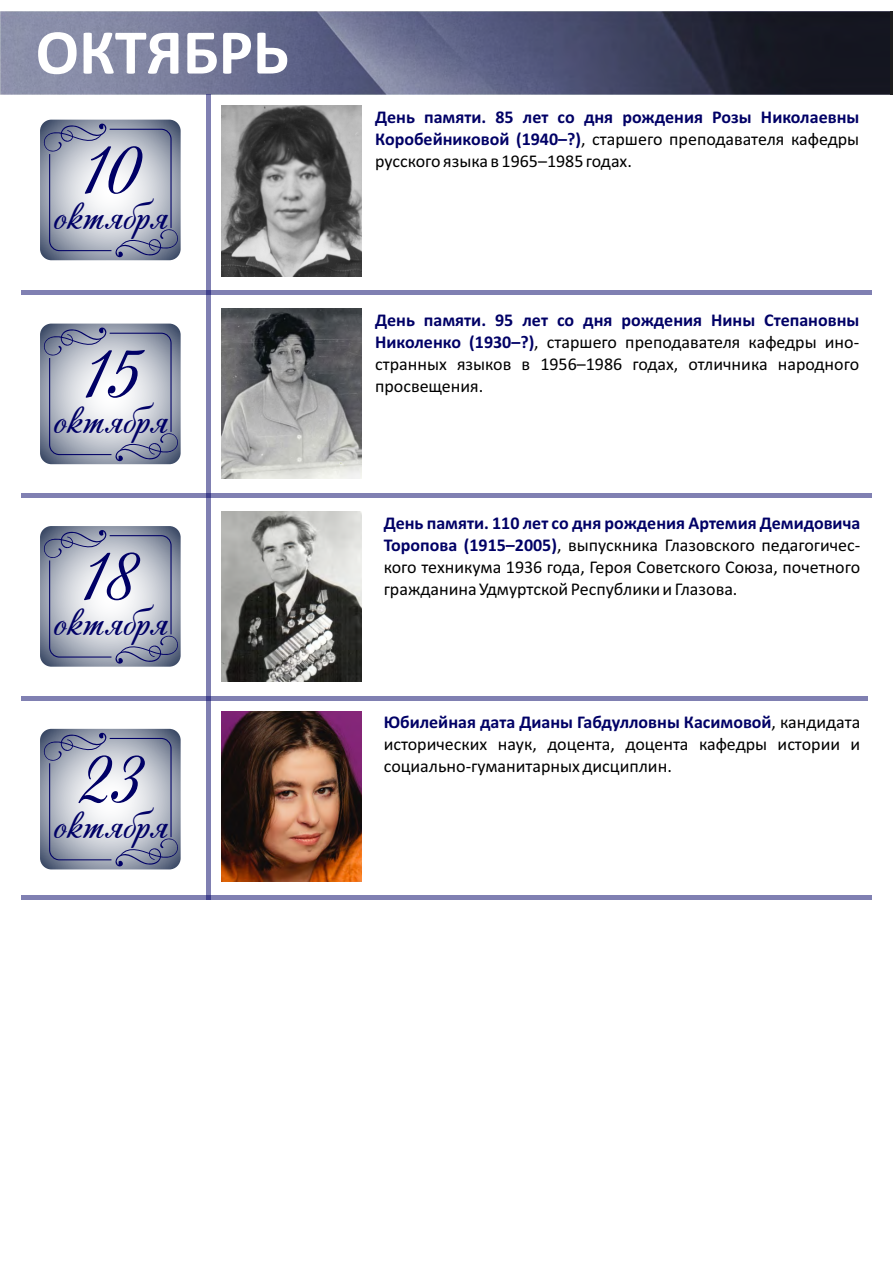
<style>
.page{position:relative;width:893px;height:1263px;background:#fff}
.page>*{position:absolute;margin:0;border:0;box-sizing:border-box;transform-origin:0 0}
.t1{font:78.3px "Andantinoscript";color:#006}
.t2{font:700 64.35px "Calibri";color:#fff}
.t3{font:45.6px "Andantinoscript";color:#006}
.t4{font:18px/21.9px "Calibri";color:#000;text-align:justify}
.t5{font:700 18px/21.9px "Calibri";color:#006;text-align:justify}
.s1{font-weight:400;color:#000}
.s2{font-weight:700;color:#006}
</style>
<div class="page">
<img style="left:0;top:12px;width:889px;height:83px">
<div style="left:206px;top:95px;width:5px;height:805px;background:#8080b2"></div>
<div style="left:21px;top:493px;width:851px;height:5px;background:#8080b2"></div>
<div style="left:21px;top:895px;width:851px;height:5px;background:#8080b2"></div>
<div style="left:21px;top:696px;width:847px;height:5px;background:#8080b2"></div>
<hr style="left:21px;top:290px;width:851px;height:4px;background:#8080b2">
<svg style="left:40px;top:120px;width:141px;height:140px"></svg>
<svg style="left:42px;top:123px;width:138px;height:135px;background:#b1b6c4"></svg>
<img style="left:221px;top:309px;width:140px;height:170px">
<img style="left:221px;top:512px;width:140px;height:170px">
<svg style="left:40px;top:526px;width:141px;height:141px"></svg>
<svg style="left:42px;top:529px;width:138px;height:135px;background:#b1b6c4"></svg>
<svg style="left:40px;top:729px;width:141px;height:140px"></svg>
<svg style="left:42px;top:732px;width:138px;height:135px;background:#b1b6c4"></svg>
<img style="left:221px;top:106px;width:140px;height:170px">
<svg style="left:40px;top:324px;width:141px;height:140px"></svg>
<svg style="left:42px;top:327px;width:138px;height:135px;background:#b1b6c4"></svg>
<img style="left:221px;top:711px;width:140px;height:170px">
<h2 class="t2" style="left:36px;top:25px;width:254px">ОКТЯБРЬ</h2>
<h1 class="t1" style="left:82px;top:120px;width:59px">10</h1>
<h3 class="t3" style="left:53px;top:186px;width:116px">октября</h3>
<h1 class="t1" style="left:82px;top:324px;width:58px">15</h1>
<h3 class="t3" style="left:53px;top:390px;width:116px">октября</h3>
<h1 class="t1" style="left:81px;top:527px;width:57px">18</h1>
<h3 class="t3" style="left:53px;top:592px;width:116px">октября</h3>
<h1 class="t1" style="left:78px;top:729px;width:64px">23</h1>
<h3 class="t3" style="left:53px;top:795px;width:116px">октября</h3>
<p class="t5" style="left:375px;top:108px;width:486px">День памяти. 85 лет со дня рождения Розы Николаевны Коробейниковой (1940–?)<span class="s1">, старшего преподавателя кафедры русского языка в 1965–1985 годах.</span></p>
<p class="t4" style="left:375px;top:310px;width:486px"><span class="s2">День памяти. 95 лет со дня рождения Нины Степановны Николенко (1930–?)</span>, старшего преподавателя кафедры ино&shy;странных языков в 1956–1986 годах, отличника народного просвещения.</p>
<p class="t4" style="left:384px;top:513px;width:478px"><span class="s2">День памяти. 110 лет со дня рождения Артемия Демидовича Торопова (1915–2005)</span>, выпускника Глазовского педагогичес&shy;кого техникума 1936 года, Героя Советского Союза, почетного</p>
<p class="t4" style="left:384px;top:579px;width:355px">гражданина Удмуртской Республики и Глазова.</p>
<p class="t4" style="left:384px;top:713px;width:478px"><span class="s2">Юбилейная дата Дианы Габдулловны Касимовой</span>, кандидата исторических наук, доцента, доцента кафедры истории и социально-гуманитарных дисциплин.</p>
</div>
